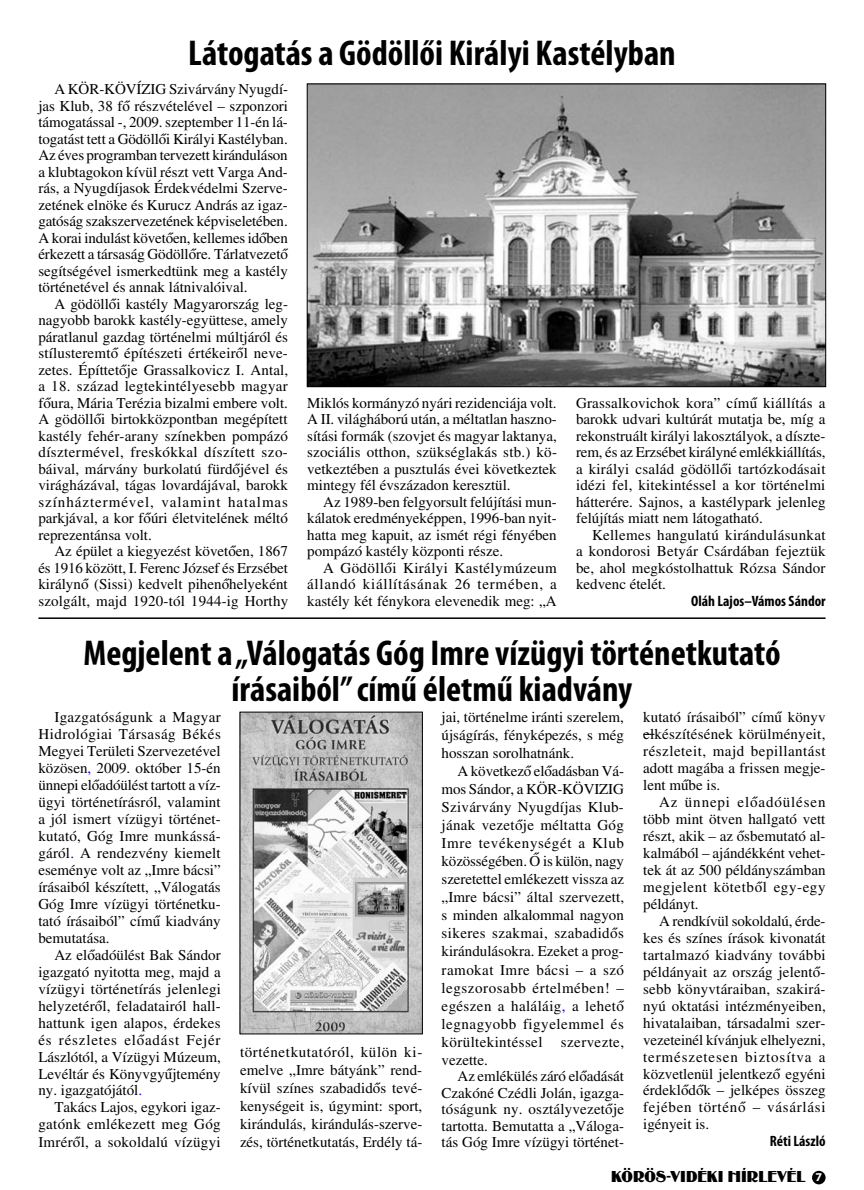
<style>
.page{position:relative;width:864px;height:1190px;background:#fff}
.page>*{position:absolute;margin:0;border:0;box-sizing:border-box;transform-origin:0 0}
.t1{font:700 condensed 36px/36px "Myriad Pro";color:#000;text-align:center}
.t2{font:16.5px "Binner";letter-spacing:.005em;color:#000}
.t3{font:15px/16.5px "H Times";color:#000;text-align:justify}
.t4{font:700 condensed 15px "Myriad Pro";color:#000}
.s1{color:#00f}
.s2{font-family:"Myriad Pro";font-weight:700;font-size:12px;color:#fff}
</style>
<div class="page">
<div style="left:811px;top:1170px;width:14px;height:14px;background:#000;border-radius:50%"></div>
<img style="left:309px;top:86px;width:514px;height:299px">
<div style="left:307px;top:84px;width:518px;height:303px;border:1px solid #000"></div>
<hr style="left:38px;top:617px;width:787px;height:2px;background:#000">
<img style="left:241px;top:713px;width:179px;height:319px">
<h1 class="t1" style="left:188px;top:35px;width:488px">Látogatás a Gödöllői Királyi Kastélyban</h1>
<p class="t3" style="left:38px;top:82px;width:251px;text-indent:16px">A KÖR-KÖVÍZIG Szivárvány Nyugdí&shy;jas Klub, 38 fő részvételével – szponzori támogatással -, 2009. szeptember 11-én lá&shy;togatást tett a Gödöllői Királyi Kastélyban.<br>Az éves programban tervezett kiránduláson a klubtagokon kívül részt vett Varga And&shy;rás, a Nyugdíjasok Érdekvédelmi Szerve&shy;zetének elnöke és Kurucz András az igaz&shy;gatóság szakszervezetének képviseletében.<br>A korai indulást követően, kellemes időben érkezett a társaság Gödöllőre. Tárlatvezető segítségével ismerkedtünk meg a kastély történetével és annak látnivalóival.</p>
<p class="t3" style="left:38px;top:296px;width:251px;text-indent:16px">A gödöllői kastély Magyarország leg&shy;nagyobb barokk kastély-együttese, amely páratlanul gazdag történelmi múltjáról és stílusteremtő építészeti értékeiről neve&shy;zetes. Építtetője Grassalkovicz I. Antal, a 18. század legtekintélyesebb magyar főura, Mária Terézia bizalmi embere volt.<br>A gödöllői birtokközpontban megépített kastély fehér-arany színekben pompázó dísztermével, freskókkal díszített szo&shy;báival, márvány burkolatú fürdőjével és virágházával, tágas lovardájával, barokk színháztermével, valamint hatalmas parkjával, a kor főúri életvitelének méltó reprezentánsa volt.</p>
<p class="t3" style="left:38px;top:544px;width:251px;text-indent:16px">Az épület a kiegyezést követően, 1867 és 1916 között, I. Ferenc József és Erzsébet királynő (Sissi) kedvelt pihenőhelyeként szolgált, majd 1920-tól 1944-ig Horthy</p>
<p class="t3" style="left:307px;top:395px;width:251px">Miklós kormányzó nyári rezidenciája volt.<br>A II. világháború után, a méltatlan haszno&shy;sítási formák (szovjet és magyar laktanya, szociális otthon, szükséglakás stb.) kö&shy;vetkeztében a pusztulás évei következtek mintegy fél évszázadon keresztül.</p>
<p class="t3" style="left:307px;top:494px;width:251px;text-indent:16px">Az 1989-ben felgyorsult felújítási mun&shy;kálatok eredményeképpen, 1996-ban nyit&shy;hatta meg kapuit, az ismét régi fényében pompázó kastély központi része.</p>
<p class="t3" style="left:307px;top:560px;width:251px;text-indent:16px">A Gödöllői Királyi Kastélymúzeum állandó kiállításának 26 termében, a kastély két fénykora elevenedik meg: „A</p>
<p class="t3" style="left:575px;top:395px;width:251px">Grassalkovichok kora” című kiállítás a barokk udvari kultúrát mutatja be, míg a rekonstruált királyi lakosztályok, a díszte&shy;rem, és az Erzsébet királyné emlékkiállítás, a királyi család gödöllői tartózkodásait idézi fel, kitekintéssel a kor történelmi hátterére. Sajnos, a kastélypark jelenleg felújítás miatt nem látogatható.</p>
<p class="t3" style="left:575px;top:527px;width:251px;text-indent:16px">Kellemes hangulatú kirándulásunkat a kondorosi Betyár Csárdában fejeztük be, ahol megkóstolhattuk Rózsa Sándor kedvenc ételét.</p>
<p class="t4" style="left:691px;top:591px;width:136px">Oláh Lajos–Vámos Sándor</p>
<h1 class="t1" style="left:83px;top:633px;width:698px">Megjelent a „Válogatás Góg Imre vízügyi történetkutató írásaiból” című életmű kiadvány</h1>
<p class="t3" style="left:38px;top:709px;width:184px;line-height:17px;text-indent:16px">Igazgatóságunk a Magyar Hidrológiai Társaság Békés Megyei Területi Szervezetével közösen<span class="s1">,</span> 2009. október 15-én ünnepi előadóülést tartott a víz&shy;ügyi történetírásról, valamint a jól ismert vízügyi történet&shy;kutató, Góg Imre munkássá&shy;gáról<span class="s1">.</span> A rendezvény kiemelt eseménye volt az „Imre bácsi” írásaiból készített, „Válogatás Góg Imre vízügyi történetku&shy;tató írásaiból” című kiadvány bemutatása.</p>
<p class="t3" style="left:38px;top:946px;width:184px;line-height:17px;text-indent:16px">Az előadóülést Bak Sándor igazgató nyitotta meg, majd a vízügyi történetírás jelenlegi helyzetéről, feladatairól hall&shy;hattunk igen alapos, érdekes és részletes előadást Fejér Lászlótól, a Vízügyi Múzeum, Levéltár és Könyvgyűjtemény ny. igazgatójától<span class="s1">.</span></p>
<p class="t3" style="left:38px;top:1099px;width:184px;line-height:17.5px;text-indent:16px">Takács Lajos, egykori igaz&shy;gatónk emlékezett meg Góg Imréről, a sokoldalú vízügyi</p>
<p class="t3" style="left:240px;top:1043px;width:184px;line-height:18px">történetkutatóról, külön ki&shy;emelve „Imre bátyánk” rend&shy;kívül színes szabadidős tevé&shy;kenységeit is, úgymint: sport, kirándulás, kirándulás-szerve&shy;zés, történetkutatás, Erdély tá-</p>
<p class="t3" style="left:441px;top:709px;width:184px;line-height:18px">jai, történelme iránti szerelem, újságírás, fényképezés, s még hosszan sorolhatnánk.</p>
<p class="t3" style="left:441px;top:763px;width:184px;line-height:18px;text-indent:16px">A következő előadásban Vá&shy;mos Sándor, a KÖR-KÖVIZIG Szivárvány Nyugdíjas Klub&shy;jának vezetője méltatta Góg Imre tevékenységét a Klub közösségében. Ő is külön, nagy szeretettel emlékezett vissza az „Imre bácsi” által szervezett, s minden alkalommal nagyon sikeres szakmai, szabadidős kirándulásokra. Ezeket a prog&shy;ramokat Imre bácsi – a szó legszorosabb értelmében! – egészen a haláláig<span class="s1">,</span> a lehető legnagyobb figyelemmel és körültekintéssel szervezte, vezette.</p>
<p class="t3" style="left:441px;top:1068px;width:184px;text-indent:16px">Az emlékülés záró előadását Czakóné Czédli Jolán, igazga&shy;tóságunk ny. osztályvezetője tartotta. Bemutatta a „Váloga&shy;tás Góg Imre vízügyi történet-</p>
<p class="t3" style="left:643px;top:709px;width:184px;line-height:17px">kutató írásaiból” című könyv elkészítésének körülményeit, részleteit, majd bepillantást adott magába a frissen megje&shy;lent műbe is.</p>
<p class="t3" style="left:643px;top:794px;width:184px;line-height:17px;text-indent:16px">Az ünnepi előadóülésen több mint ötven hallgató vett részt, akik – az ősbemutató al&shy;kalmából – ajándékként vehet&shy;tek át az 500 példányszámban megjelent kötetből egy-egy példányt.</p>
<p class="t3" style="left:643px;top:912px;width:184px;line-height:17px;text-indent:16px">A rendkívül sokoldalú, érde&shy;kes és színes írások kivonatát tartalmazó kiadvány további példányait az ország jelentő&shy;sebb könyvtáraiban, szakirá&shy;nyú oktatási intézményeiben, hivatalaiban, társadalmi szer&shy;vezeteinél kívánjuk elhelyezni, természetesen biztosítva a közvetlenül jelentkező egyéni érdeklődők – jelképes összeg fejében történő – vásárlási igényeit is.</p>
<p class="t4" style="left:769px;top:1131px;width:57px">Réti László</p>
<p class="t2" style="left:611px;top:1166px;width:212px">KÖRÖS-VIDÉKI HÍRLEVÉL <span class="s2">7</span></p>
</div>
